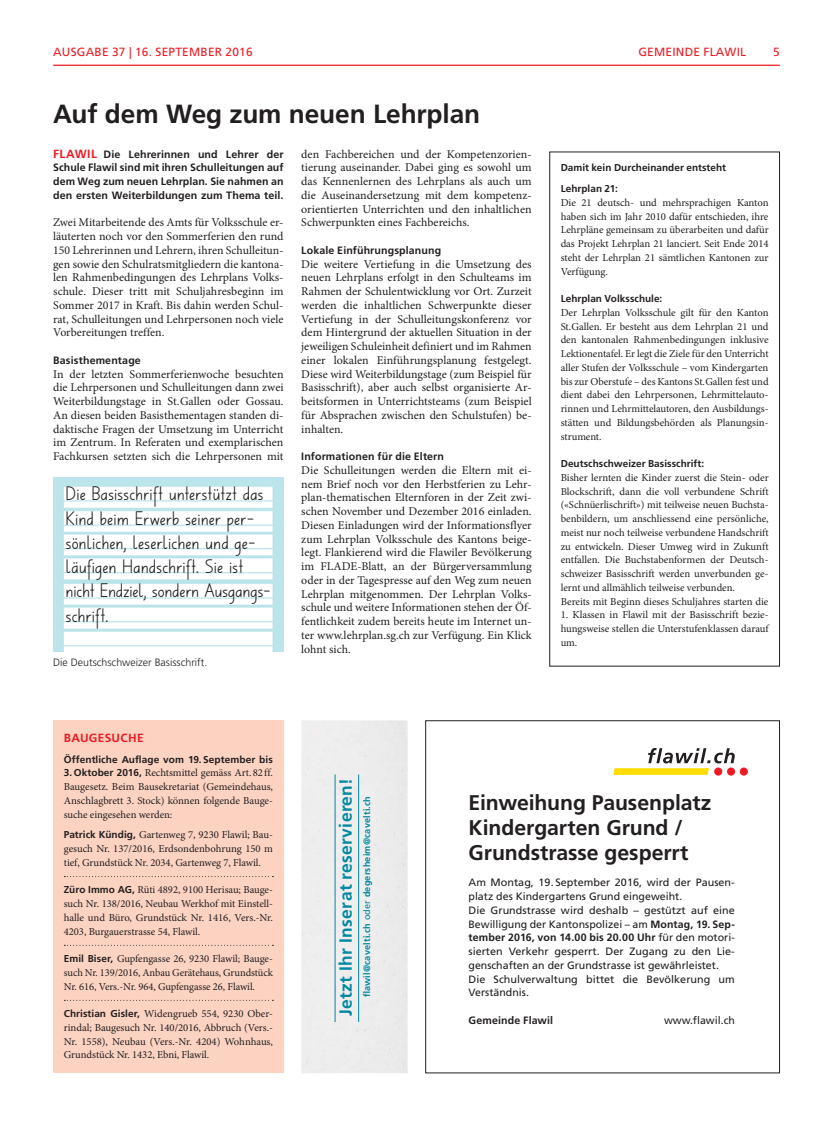
<style>
.page{position:relative;width:833px;height:1134px;background:#fff}
.page>*{position:absolute;margin:0;border:0;box-sizing:border-box;transform-origin:0 0}
.t1{font:700 26.25px "Frutiger LT Std";letter-spacing:-.005em;color:#231f20}
.t2{font:700 21.25px/25px "Frutiger LT Std";letter-spacing:-.005em;color:#231f20}
.t3{font:20.62px/24.2px "Deutschschweizer Basisschrift";letter-spacing:-.01em;color:#231f20}
.t4{font:700 17.62px "Frutiger LT Std";letter-spacing:.02em;color:#0089a1}
.t5{font:11.88px/13.8px "Minion Pro";color:#231f20;text-align:justify}
.t6{font:11.88px "Frutiger LT Std";letter-spacing:.02em;color:#ed1c24}
.t7{font:700 11.88px "Frutiger LT Std";letter-spacing:.03em;color:#ed1c24}
.t8{font:10.62px/13.8px "Minion Pro";letter-spacing:-.005em;color:#231f20;text-align:justify}
.t9{font:10.62px/13.8px "Frutiger LT Std";color:#231f20}
.t10{font:700 10.62px/13.8px "Frutiger LT Std";letter-spacing:.01em;color:#231f20;text-align:justify}
.t11{font:300 10.62px "Frutiger LT Std";color:#231f20}
.t12{font:700 10px/20.6px "Frutiger LT Std";letter-spacing:.005em;color:#231f20}
.t13{font:700 9.25px "Frutiger LT Std";letter-spacing:.02em;color:#0089a1}
.s1{font-size:11.88px;color:#ed1c24}
.s2{font-family:"Frutiger LT Std";font-weight:700;font-size:10px}
.s3{font-weight:400}
.s4{font-weight:700}
</style>
<div class="page">
<div style="left:53px;top:720px;width:230px;height:353px;background:#fcd2c1"></div>
<svg style="left:64px;top:876px;width:209px;height:1px"></svg>
<svg style="left:64px;top:945px;width:209px;height:1px"></svg>
<svg style="left:64px;top:1000px;width:209px;height:1px"></svg>
<div style="left:425px;top:720px;width:355px;height:353px;border:1px solid #231f20"></div>
<div style="left:549px;top:152px;width:231px;height:514px;border:1px solid #231f20"></div>
<div style="left:301px;top:720px;width:106px;height:353px;background:#ededed"></div>
<hr style="left:358px;top:774px;width:1px;height:248px;background:#0089a1">
<hr style="left:335px;top:774px;width:1px;height:248px;background:#0089a1">
<hr style="left:53px;top:65px;width:727px;height:1px;background:#ed1c24">
<svg style="left:613px;top:748px;width:122px;height:27px"></svg>
<div style="left:714px;top:767px;width:8px;height:9px;background:#ed1c24;border-radius:50%"></div>
<div style="left:727px;top:767px;width:8px;height:9px;background:#ed1c24;border-radius:50%"></div>
<div style="left:740px;top:767px;width:8px;height:9px;background:#ed1c24;border-radius:50%"></div>
<img style="left:53px;top:478px;width:230px;height:173px">
<p class="t6" style="left:53px;top:46px;width:201px">AUSGABE 37 | 16. SEPTEMBER 2016</p>
<p class="t6" style="left:638px;top:46px;width:109px">GEMEINDE FLAWIL</p>
<p class="t6" style="left:773px;top:46px;width:8px">5</p>
<h1 class="t1" style="left:53px;top:101px;width:428px">Auf dem Weg zum neuen Lehrplan</h1>
<p class="t5" style="left:301px;top:148px;width:232px">den Fachbereichen und der Kompetenzorien&shy;tierung auseinander. Dabei ging es sowohl um das Kennenlernen des Lehrplans als auch um die Auseinandersetzung mit dem kompetenz&shy;orientierten Unterrichten und den inhaltlichen Schwerpunkten eines Fachbereichs.</p>
<p class="t10" style="left:301px;top:244px;width:141px">Lokale Einführungsplanung</p>
<p class="t5" style="left:301px;top:258px;width:232px">Die weitere Vertiefung in die Umsetzung des neuen Lehrplans erfolgt in den Schulteams im Rahmen der Schulentwicklung vor Ort. Zurzeit werden die inhaltlichen Schwerpunkte dieser Vertiefung in der Schulleitungskonferenz vor dem Hintergrund der aktuellen Situation in der jeweiligen Schuleinheit definiert und im Rahmen einer lokalen Einführungsplanung festgelegt.<br>Diese wird Weiterbildungstage (zum Beispiel für Basisschrift), aber auch selbst organisierte Ar&shy;beitsformen in Unterrichtsteams (zum Beispiel für Absprachen zwischen den Schulstufen) be&shy;inhalten.</p>
<p class="t10" style="left:301px;top:450px;width:144px">Informationen für die Eltern</p>
<p class="t5" style="left:301px;top:464px;width:232px">Die Schulleitungen werden die Eltern mit ei&shy;nem Brief noch vor den Herbstferien zu Lehr&shy;plan-thematischen Elternforen in der Zeit zwi&shy;schen November und Dezember 2016 einladen.<br>Diesen Einladungen wird der Informationsflyer zum Lehrplan Volksschule des Kantons beige&shy;legt. Flankierend wird die Flawiler Bevölkerung im FLADE-Blatt, an der Bürgerversammlung oder in der Tagespresse auf den Weg zum neuen Lehrplan mitgenommen. Der Lehrplan Volks&shy;schule und weitere Informationen stehen der Öf&shy;fentlichkeit zudem bereits heute im Internet un&shy;ter www.lehrplan.sg.ch zur Verfügung. Ein Klick lohnt sich.</p>
<p class="t10" style="left:53px;top:148px;width:232px"><span class="s1">FLAWIL</span> Die Lehrerinnen und Lehrer der Schule Flawil sind mit ihren Schulleitungen auf dem Weg zum neuen Lehrplan. Sie nahmen an den ersten Weiterbildungen zum Thema teil.</p>
<p class="t5" style="left:53px;top:217px;width:232px">Zwei Mitarbeitende des Amts für Volksschule er&shy;läuterten noch vor den Sommerferien den rund 150 Lehrerinnen und Lehrern, ihren Schulleitun&shy;gen sowie den Schulratsmitgliedern die kantona&shy;len Rahmenbedingungen des Lehrplans Volks&shy;schule. Dieser tritt mit Schuljahresbeginn im Sommer 2017 in Kraft. Bis dahin werden Schul&shy;rat, Schulleitungen und Lehrpersonen noch viele Vorbereitungen treffen.</p>
<p class="t10" style="left:53px;top:354px;width:89px">Basisthementage</p>
<p class="t5" style="left:53px;top:368px;width:232px">In der letzten Sommerferienwoche besuchten die Lehrpersonen und Schulleitungen dann zwei Weiterbildungstage in St. Gallen oder Gossau.<br>An diesen beiden Basisthementagen standen di&shy;daktische Fragen der Umsetzung im Unterricht im Zentrum. In Referaten und exemplarischen Fachkursen setzten sich die Lehrpersonen mit</p>
<h3 class="t3" style="left:66px;top:485px;width:207px">Die Basisschrift unterstützt das<br>Kind beim Erwerb seiner per&shy;sönlichen, leserlichen und ge&shy;läufigen Handschrift. Sie ist nicht Endziel, sondern Ausgangs&shy;schrift.</h3>
<p class="t11" style="left:53px;top:658px;width:156px">Die Deutschschweizer Basisschrift.</p>
<p class="t12" style="left:560px;top:158px;width:167px">Damit kein Durcheinander entsteht<br>Lehrplan 21:</p>
<p class="t8" style="left:560px;top:196px;width:209px">Die 21 deutsch- und mehrsprachigen Kanton haben sich im Jahr 2010 dafür entschieden, ihre Lehrpläne gemeinsam zu überarbeiten und dafür das Projekt Lehrplan 21 lanciert. Seit Ende 2014 steht der Lehrplan 21 sämtlichen Kantonen zur Verfügung.</p>
<p class="t12" style="left:560px;top:289px;width:103px">Lehrplan Volksschule:</p>
<p class="t8" style="left:560px;top:306px;width:209px">Der Lehrplan Volksschule gilt für den Kanton St. Gallen. Er besteht aus dem Lehrplan 21 und den kantonalen Rahmenbedingungen inklusive Lektionentafel. Er legt die Ziele für den Unterricht aller Stufen der Volksschule – vom Kindergarten bis zur Oberstufe – des Kantons St. Gallen fest und dient dabei den Lehrpersonen, Lehrmittelauto&shy;rinnen und Lehrmittelautoren, den Ausbildungs&shy;stätten und Bildungsbehörden als Planungsin&shy;strument.</p>
<p class="t12" style="left:560px;top:454px;width:145px">Deutschschweizer Basisschrift:</p>
<p class="t8" style="left:560px;top:471px;width:209px;text-align:left">Bisher lernten die Kinder zuerst die Stein- oder Blockschrift, dann die voll verbundene Schrift («Schnüerlischrift») mit teilweise neuen Buchsta&shy;benbildern, um anschliessend eine persönliche, meist nur noch teilweise verbundene Handschrift zu entwickeln. Dieser Umweg wird in Zukunft entfallen. Die Buchstabenformen der Deutsch&shy;schweizer Basisschrift werden unverbunden ge&shy;lernt und allmählich teilweise verbunden.<br>Bereits mit Beginn dieses Schuljahres starten die</p>
<p class="t8" style="left:560px;top:609px;width:209px">1. Klassen in Flawil mit der Basisschrift bezie&shy;hungsweise stellen die Unterstufenklassen darauf um.</p>
<p class="t7" style="left:64px;top:732px;width:81px">BAUGESUCHE</p>
<p class="t12" style="left:64px;top:749px;width:211px">Öffentliche Auflage vom 19. September bis</p>
<p class="t8" style="left:64px;top:767px;width:211px"><span class="s2">3. Oktober 2016,</span> Rechtsmittel gemäss Art. 82 ff.<br>Baugesetz. Beim Bausekretariat (Gemeindehaus, Anschlagbrett 3. Stock) können folgende Bauge&shy;suche eingesehen werden:</p>
<p class="t8" style="left:64px;top:829px;width:211px"><span class="s2">Patrick Kündig,</span> Gartenweg 7, 9230 Flawil; Bau&shy;gesuch Nr. 137/2016, Erdsondenbohrung 150 m tief, Grundstück Nr. 2034, Gartenweg 7, Flawil.</p>
<p class="t8" style="left:64px;top:884px;width:211px"><span class="s2">Züro Immo AG,</span> Rüti 4892, 9100 Herisau; Bauge&shy;such Nr. 138/2016, Neubau Werkhof mit Einstell&shy;halle und Büro, Grundstück Nr. 1416, Vers.-Nr.<br>4203, Burgauerstrasse 54, Flawil.</p>
<p class="t8" style="left:64px;top:953px;width:211px"><span class="s2">Emil Biser,</span> Gupfengasse 26, 9230 Flawil; Bauge&shy;such Nr. 139/2016, Anbau Gerätehaus, Grundstück Nr. 616, Vers.-Nr. 964, Gupfengasse 26, Flawil.</p>
<p class="t8" style="left:64px;top:1008px;width:211px"><span class="s2">Christian Gisler,</span> Widengrueb 554, 9230 Ober&shy;rindal; Baugesuch Nr. 140/2016, Abbruch (Vers.- Nr. 1558), Neubau (Vers.-Nr. 4204) Wohnhaus, Grundstück Nr. 1432, Ebni, Flawil.</p>
<h3 class="t4" style="left:337px;top:1016px;width:240px;rotate:-90deg">Jetzt Ihr Inserat reservieren!</h3>
<p class="t13" style="left:362px;top:997px;width:203px;rotate:-90deg">flawil@cavelti.ch <span class="s3">oder</span> degersheim@cavelti.ch</p>
<h2 class="t2" style="left:468px;top:791px;width:244px">Einweihung Pausenplatz<br>Kindergarten Grund /<br>Grundstrasse gesperrt</h2>
<p class="t9" style="left:468px;top:876px;width:268px">Am Montag, 19. September 2016, wird der Pausen&shy;platz des Kindergartens Grund eingeweiht.<br>Die Grundstrasse wird deshalb – gestützt auf eine Bewilligung der Kantonspolizei – am <span class="s4">Montag, 19. Sep&shy;tember 2016, von 14.00 bis 20.00 Uhr</span> für den motori&shy;sierten Verkehr gesperrt. Der Zugang zu den Lie&shy;genschaften an der Grundstrasse ist gewährleistet.<br>Die Schulverwaltung bittet die Bevölkerung um Verständnis.</p>
<p class="t10" style="left:468px;top:1014px;width:86px">Gemeinde Flawil</p>
<p class="t9" style="left:664px;top:1014px;width:72px">www.flawil.ch</p>
</div>
